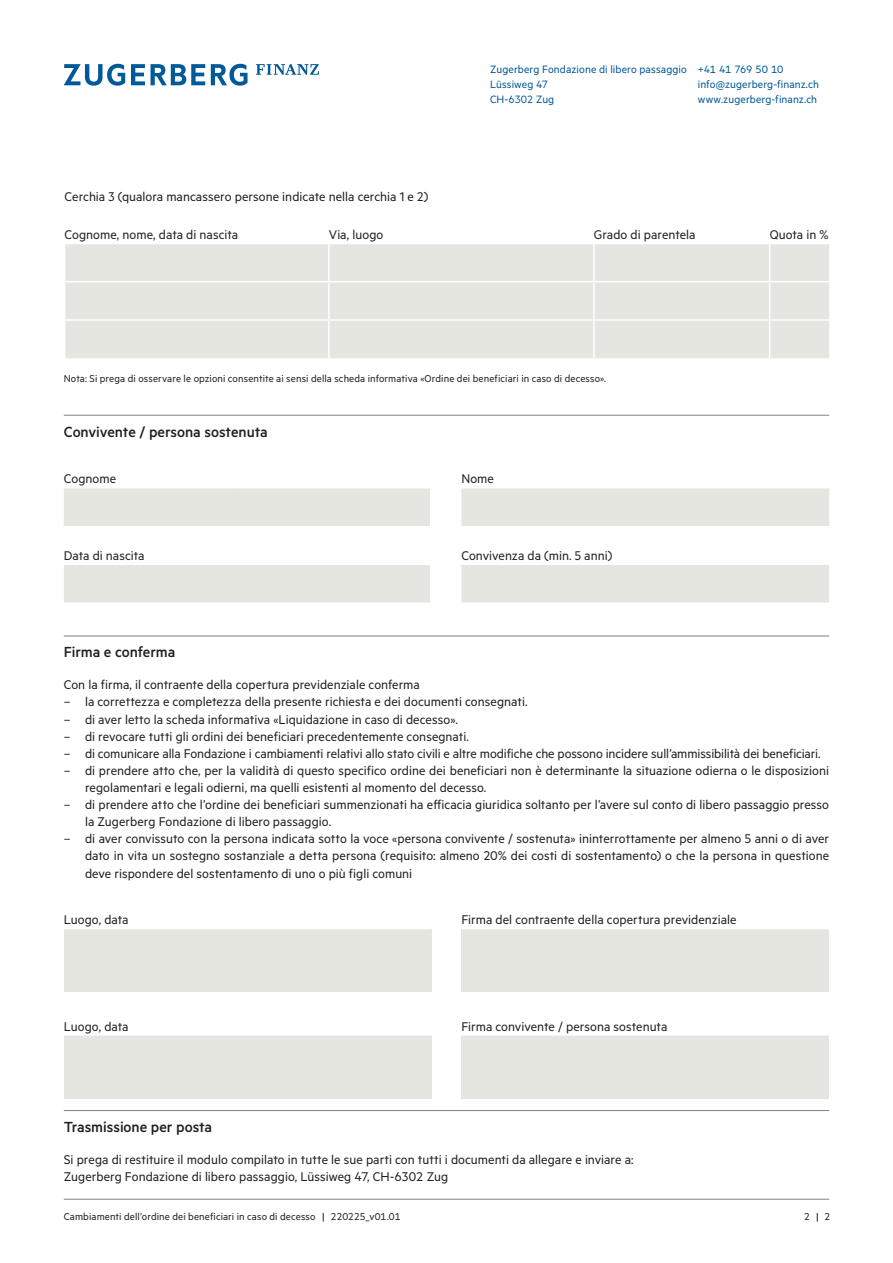
<style>
.page{position:relative;width:893px;height:1263px;background:#fff}
.page>*{position:absolute;margin:0;border:0;box-sizing:border-box;transform-origin:0 0}
.t1{font:500 16.5px "Metric";letter-spacing:-.005em;color:#231f20}
.t2{font:14.25px/17.1px "Metric";color:#231f20}
.t3{font:12px/15px "Metric";letter-spacing:.005em;color:#005998}
.t4{font:11.25px "Metric";letter-spacing:.01em;color:#231f20}
</style>
<div class="page">
<hr style="left:64px;top:1199px;width:765px;height:1px;background:#808180">
<svg style="left:131px;top:64px;width:14px;height:21px"></svg>
<svg style="left:151px;top:64px;width:54px;height:21px"></svg>
<svg style="left:64px;top:64px;width:61px;height:22px"></svg>
<svg style="left:211px;top:64px;width:37px;height:22px"></svg>
<svg style="left:256px;top:64px;width:63px;height:11px"></svg>
<hr style="left:64px;top:636px;width:765px;height:1px;background:#808180">
<hr style="left:64px;top:1110px;width:765px;height:1px;background:#808180">
<div style="left:64px;top:928px;width:368px;height:64px;background:#e6e6e1"></div>
<hr style="left:64px;top:928px;width:368px;height:1px;background:#fff">
<div style="left:64px;top:1035px;width:368px;height:63px;background:#e6e6e1"></div>
<div style="left:461px;top:928px;width:368px;height:64px;background:#e6e6e1"></div>
<hr style="left:461px;top:928px;width:368px;height:1px;background:#fff">
<div style="left:461px;top:1035px;width:368px;height:63px;background:#e6e6e1"></div>
<div style="left:65px;top:244px;width:764px;height:114px;background:#e6e6e1"></div>
<hr style="left:328px;top:244px;width:2px;height:37px;background:#fff">
<hr style="left:593px;top:244px;width:2px;height:37px;background:#fff">
<hr style="left:769px;top:244px;width:1px;height:37px;background:#fff">
<hr style="left:64px;top:281px;width:265px;height:1px;background:#fff">
<hr style="left:329px;top:281px;width:265px;height:1px;background:#fff">
<hr style="left:328px;top:282px;width:2px;height:37px;background:#fff">
<hr style="left:594px;top:281px;width:176px;height:1px;background:#fff">
<hr style="left:593px;top:282px;width:2px;height:37px;background:#fff">
<hr style="left:770px;top:281px;width:61px;height:1px;background:#fff">
<hr style="left:769px;top:282px;width:1px;height:37px;background:#fff">
<hr style="left:64px;top:319px;width:265px;height:2px;background:#fff">
<hr style="left:329px;top:319px;width:265px;height:2px;background:#fff">
<hr style="left:328px;top:321px;width:2px;height:37px;background:#fff">
<hr style="left:594px;top:319px;width:176px;height:2px;background:#fff">
<hr style="left:593px;top:321px;width:2px;height:37px;background:#fff">
<hr style="left:770px;top:319px;width:61px;height:2px;background:#fff">
<hr style="left:769px;top:321px;width:1px;height:37px;background:#fff">
<hr style="left:64px;top:415px;width:765px;height:1px;background:#808180">
<svg style="left:64px;top:488px;width:366px;height:114px"></svg>
<hr style="left:64px;top:563px;width:169px;height:2px;background:#fff">
<hr style="left:233px;top:563px;width:197px;height:2px;background:#fff">
<svg style="left:461px;top:488px;width:368px;height:114px"></svg>
<hr style="left:461px;top:563px;width:368px;height:2px;background:#fff">
<p class="t3" style="left:490px;top:61px;width:198px">Zugerberg Fondazione di libero passaggio<br>Lüssiweg 47<br>CH-6302 Zug</p>
<p class="t3" style="left:698px;top:61px;width:123px">+41 41 769 50 10 info@zugerberg-finanz.ch www.zugerberg-finanz.ch</p>
<p class="t2" style="left:65px;top:187px;width:365px">Cerchia 3 (qualora mancassero persone indicate nella cerchia 1 e 2)</p>
<p class="t2" style="left:65px;top:226px;width:175px">Cognome, nome, data di nascita</p>
<p class="t2" style="left:329px;top:226px;width:56px">Via, luogo</p>
<p class="t2" style="left:594px;top:226px;width:103px">Grado di parentela</p>
<p class="t2" style="left:770px;top:226px;width:61px">Quota in %</p>
<p class="t4" style="left:64px;top:372px;width:544px">Nota: Si prega di osservare le opzioni consentite ai sensi della scheda informativa «Ordine dei beneficiari in caso di decesso».</p>
<p class="t1" style="left:64px;top:422px;width:205px">Convivente / persona sostenuta</p>
<p class="t2" style="left:64px;top:470px;width:54px">Cognome</p>
<p class="t2" style="left:64px;top:546px;width:82px">Data di nascita</p>
<p class="t1" style="left:64px;top:643px;width:113px">Firma e conferma</p>
<p class="t2" style="left:461px;top:470px;width:34px">Nome</p>
<p class="t2" style="left:461px;top:546px;width:152px">Convivenza da (min. 5 anni)</p>
<p class="t2" style="left:64px;top:676px;width:358px">Con la firma, il contraente della copertura previdenziale conferma</p>
<p class="t2" style="left:64px;top:693px;width:465px">– la correttezza e completezza della presente richiesta e dei documenti consegnati.</p>
<p class="t2" style="left:64px;top:710px;width:395px">– di aver letto la scheda informativa «Liquidazione in caso di decesso».</p>
<p class="t2" style="left:64px;top:727px;width:407px">– di revocare tutti gli ordini dei beneficiari precedentemente consegnati.</p>
<p class="t2" style="left:64px;top:744px;width:758px">– di comunicare alla Fondazione i cambiamenti relativi allo stato civili e altre modifiche che possono incidere sull’ammissibilità dei beneficiari.</p>
<p class="t2" style="left:85px;top:761px;width:745px;text-indent:-21px">– di prendere atto che, per la validità di questo specifico ordine dei beneficiari non è determinante la situazione odierna o le disposizioni regolamentari e legali odierni, ma quelli esistenti al momento del decesso.</p>
<p class="t2" style="left:85px;top:796px;width:745px;text-indent:-21px">– di prendere atto che l’ordine dei beneficiari summenzionati ha efficacia giuridica soltanto per l’avere sul conto di libero passaggio presso la Zugerberg Fondazione di libero passaggio.</p>
<p class="t2" style="left:85px;top:830px;width:746px;text-align:justify;text-indent:-21px">– di aver convissuto con la persona indicata sotto la voce «persona convivente / sostenuta» ininterrottamente per almeno 5 anni o di aver dato in vita un sostegno sostanziale a detta persona (requisito: almeno 20% dei costi di sostentamento) o che la persona in questione deve rispondere del sostentamento di uno o più figli comuni</p>
<p class="t2" style="left:64px;top:911px;width:66px">Luogo, data</p>
<p class="t2" style="left:64px;top:1017px;width:66px">Luogo, data</p>
<p class="t2" style="left:461px;top:911px;width:277px">Firma del contraente della copertura previdenziale</p>
<p class="t2" style="left:461px;top:1017px;width:208px">Firma convivente / persona sostenuta</p>
<p class="t1" style="left:64px;top:1117px;width:150px">Trasmissione per posta</p>
<p class="t2" style="left:64px;top:1150px;width:571px">Si prega di restituire il modulo compilato in tutte le sue parti con tutti i documenti da allegare e inviare a:<br>Zugerberg Fondazione di libero passaggio, Lüssiweg 47, CH-6302 Zug</p>
<p class="t4" style="left:64px;top:1210px;width:253px">Cambiamenti dell’ordine dei beneficiari in caso di decesso</p>
<p class="t4" style="left:331px;top:1210px;width:71px">220225_v01.01</p>
<p class="t4" style="left:805px;top:1210px;width:6px">2</p>
<p class="t4" style="left:825px;top:1210px;width:6px">2</p>
</div>
